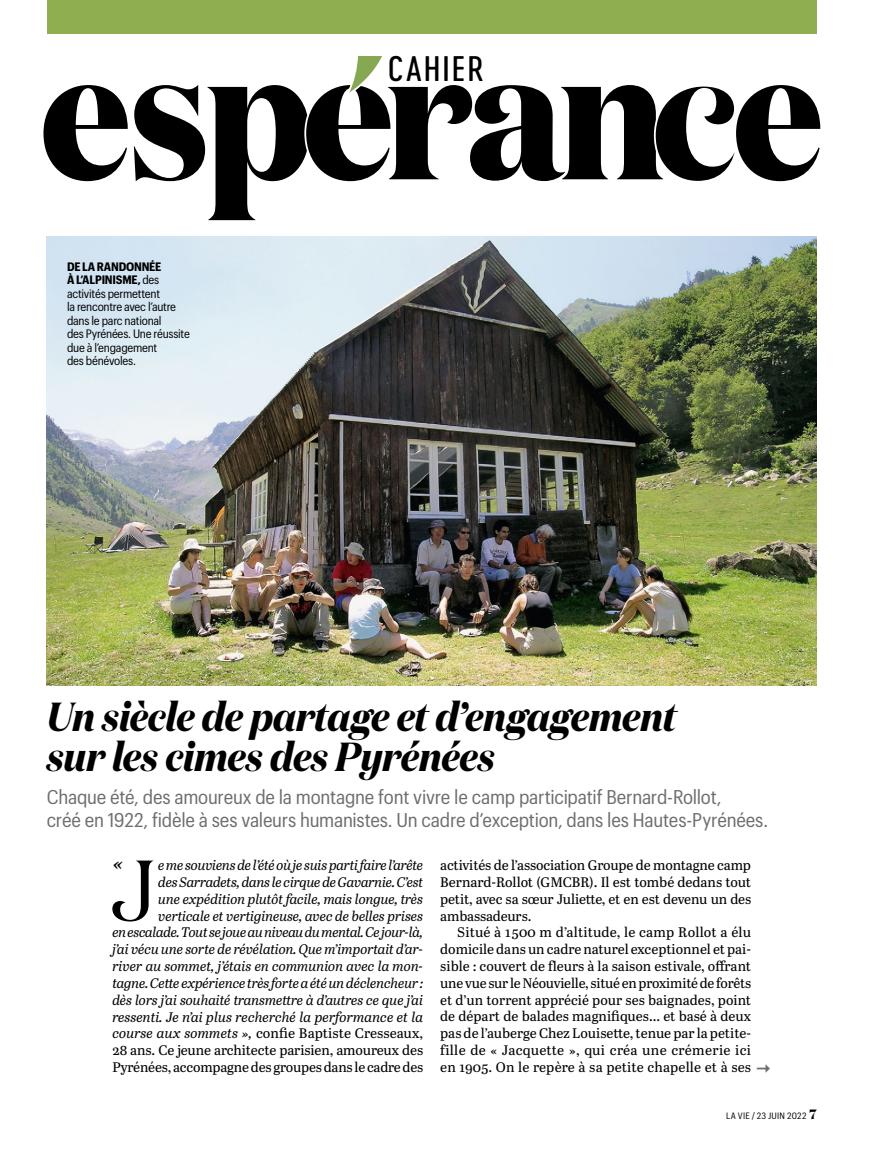
<style>
.page{position:relative;width:872px;height:1157px;background:#fff}
.page>*{position:absolute;margin:0;border:0;box-sizing:border-box;transform-origin:0 0}
.t1{font:85.8px "Domaine Display";color:#000}
.t2{font:italic 700 40.5px/40px "Domaine Display";letter-spacing:-.005em;color:#000;scale:.9 1}
.t3{font:33.15px "Cervo Neue Regular Neue";letter-spacing:.055em;color:#000;scale:1.08 1}
.t4{font:italic 21px "Abril Text";color:#000}
.t5{font:19.5px/22.5px "Graphik Compact";letter-spacing:-.01em;color:#6e6e6e}
.t6{font:italic 13.8px/16.8px "Abril Text";letter-spacing:-.015em;color:#000;text-align:right}
.t7{font:13.8px/16.8px "Abril Text";letter-spacing:-.01em;color:#000;text-align:justify}
.t8{font:12px/13.5px "Graphik Compact";letter-spacing:-.02em;color:#000}
.t9{font:9px "Graphik Compact";letter-spacing:.035em;color:#000}
.s1{font-weight:700}
.s2{font-style:normal}
.s3{font-family:"Domaine Display";font-weight:700;font-size:13.5px}
</style>
<div class="page">
<img style="left:47px;top:237px;width:769px;height:448px">
<div style="left:47px;top:0;width:769px;height:34px;background:#8eae50"></div>
<svg style="left:43px;top:85px;width:85px;height:96px"></svg>
<svg style="left:134px;top:56px;width:686px;height:164px"></svg>
<p class="t8" style="left:67px;top:258px;width:124px"><span class="s1">DE LA RANDONNÉE<br>À L’ALPINISME,</span>des activités permettent<br>la rencontre avec l’autre dans le parc national<br>des Pyrénées. Une réussite due à l’engagement<br>des bénévoles.</p>
<h3 class="t3" style="left:388px;top:47px;width:90px">CAHIER</h3>
<h2 class="t2" style="left:47px;top:695px;width:701px">Un siècle de partage et d’engagement sur les cimes des Pyrénées</h2>
<h3 class="t5" style="left:47px;top:784px;width:723px">Chaque été, des amoureux de la montagne font vivre le camp participatif Bernard-Rollot,<br>créé en 1922, fidèle à ses valeurs humanistes. Un cadre d’exception, dans les Hautes-Pyrénées.</h3>
<h1 class="t1" style="left:111px;top:837px;width:47px">J</h1>
<p class="t6" style="left:112px;top:856px;width:312px">e me souviens de l’été où je suis parti faire l’arête<br>des Sarradets, dans le cirque de Gavarnie. C’est<br>une expédition plutôt facile, mais longue, très verticale et vertigineuse, avec de belles prises<br>en escalade. Tout se joue au niveau du mental. Ce jour-là, j’ai vécu une sorte de révélation. Que m’importait d’ar&shy;river au sommet, j’étais en communion avec la mon&shy;tagne. Cette expérience très forte a été un déclencheur : dès lors j’ai souhaité transmettre à d’autres ce que j’ai ressenti. Je n’ai plus recherché la performance et la course aux sommets », <span class="s2">confie Baptiste Cresseaux, 28 ans. Ce jeune architecte parisien, amoureux des Pyrénées, accompagne des groupes dans le cadre des</span></p>
<h3 class="t4" style="left:113px;top:847px;width:12px">«</h3>
<p class="t7" style="left:440px;top:856px;width:312px">activités de l’association Groupe de montagne camp Bernard-Rollot (GMCBR). Il est tombé dedans tout petit, avec sa sœur Juliette, et en est devenu un des ambassadeurs.</p>
<p class="t7" style="left:440px;top:923px;width:312px;text-indent:17px">Situé à 1 500 m d’altitude, le camp Rollot a élu domicile dans un cadre naturel exceptionnel et pai&shy;sible : couvert de fleurs à la saison estivale, offrant une vue sur le Néouvielle, situé en proximité de forêts et d’un torrent apprécié pour ses baignades, point de départ de balades magnifiques… et basé à deux pas de l’auberge Chez Louisette, tenue par la petite&shy;fille de « Jacquette », qui créa une crémerie ici en 1905. On le repère à sa petite chapelle et à ses</p>
<p class="t9" style="left:726px;top:1109px;width:92px">LA VIE / 23 jui n 2022 <span class="s3">7</span></p>
</div>
